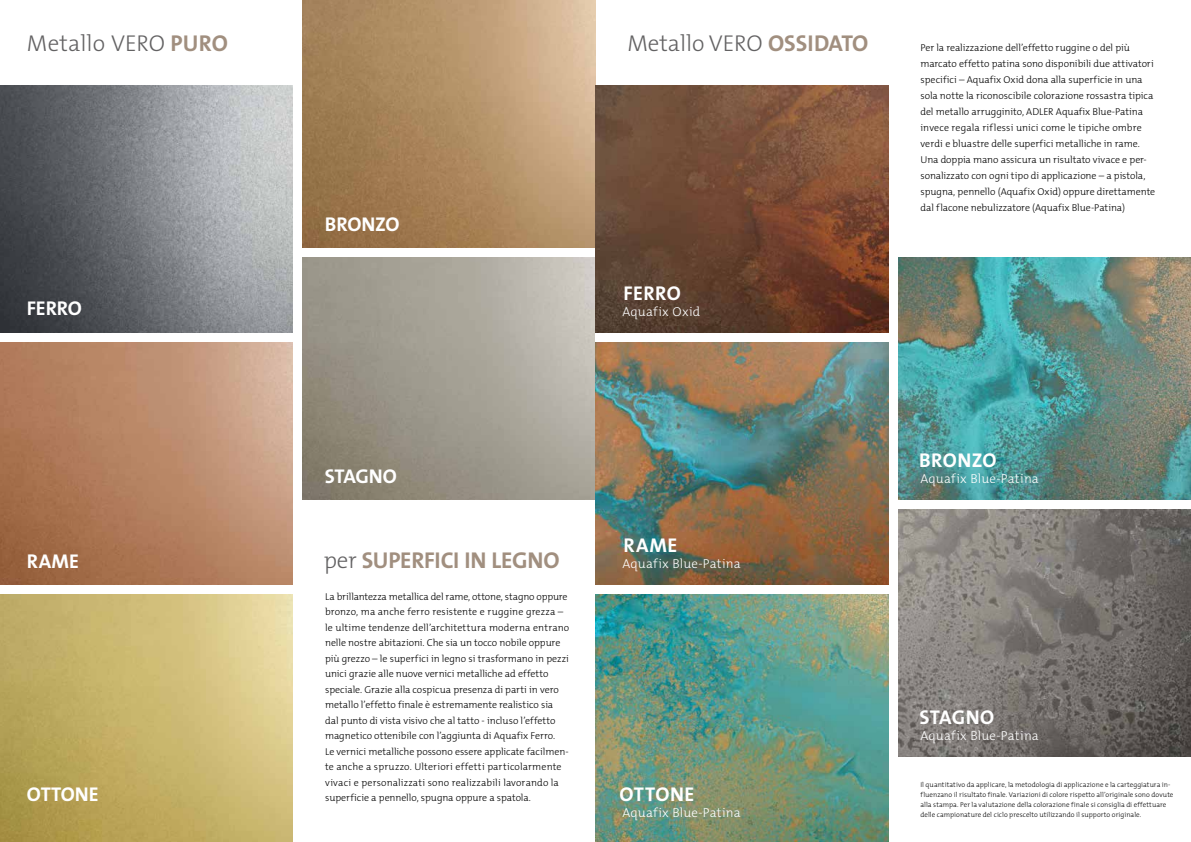
<style>
.page{position:relative;width:1191px;height:842px;background:#fff}
.page>*{position:absolute;margin:0;border:0;box-sizing:border-box;transform-origin:0 0}
.t1{font:300 23px "The Mix B3";color:#636263}
.t2{font:700 23px "The Mix B7";letter-spacing:-.01em;color:#a18f7f}
.t3{font:700 22px "The Mix B7";letter-spacing:.025em;color:#fff}
.t4{font:700 20px "The Mix B7";letter-spacing:.005em;color:#fff}
.t5{font:300 17px "The Mix B3";letter-spacing:.005em;color:#fff}
.t6{font:300 13px "The Mix B3";letter-spacing:.015em;color:#fff}
.t7{font:300 10px/15.5px "The Mix B3";letter-spacing:-.005em;color:#000}
.t8{font:300 7px/10px "The Mix B3";letter-spacing:.005em;color:#000}
.s1{font-family:"The Mix B7";font-weight:700;color:#a18f7f}
.s2{font-family:"The Mix B3";font-weight:300;color:#636263}
</style>
<div class="page">
<img style="left:0;top:85px;width:293px;height:248px">
<img style="left:302px;top:0;width:293px;height:248px">
<svg style="left:302px;top:257px;width:293px;height:243px;background:#a39e92"></svg>
<svg style="left:0;top:342px;width:293px;height:243px;background:#b78667"></svg>
<svg style="left:0;top:594px;width:293px;height:248px;background:#c8b56f"></svg>
<img style="left:595px;top:342px;width:293px;height:243px">
<svg style="left:595px;top:85px;width:293px;height:248px;background:#704834"></svg>
<img style="left:898px;top:509px;width:293px;height:248px">
<img style="left:595px;top:594px;width:293px;height:248px">
<img style="left:898px;top:257px;width:293px;height:243px">
<h1 class="t1" style="left:27px;top:32px;width:202px">Metallo VERO <span class="s1">PURO</span></h1>
<h1 class="t1" style="left:627px;top:32px;width:242px">Metallo VERO <span class="s1">OSSIDATO</span></h1>
<p class="t7" style="left:920px;top:40px;width:236px;line-height:16px">Per la realizzazione dell’effetto ruggine o del più marcato effetto patina sono disponibili due attivatori specifici – Aquafix Oxid dona alla superficie in una sola notte la riconoscibile colorazione rossastra tipica del metallo arrugginito, ADLER Aquafix Blue-Patina invece regala riflessi unici come le tipiche ombre verdi e bluastre delle superfici metalliche in rame.<br>Una doppia mano assicura un risultato vivace e per&shy;sonalizzato con ogni tipo di applicazione – a pistola, spugna, pennello (Aquafix Oxid) oppure direttamente dal flacone nebulizzatore (Aquafix Blue-Patina)</p>
<h3 class="t4" style="left:325px;top:213px;width:76px">BRONZO</h3>
<h3 class="t4" style="left:27px;top:298px;width:56px">FERRO</h3>
<h3 class="t4" style="left:623px;top:283px;width:59px">FERRO</h3>
<h3 class="t6" style="left:622px;top:305px;width:79px">Aquafix Oxid</h3>
<h3 class="t4" style="left:325px;top:466px;width:73px">STAGNO</h3>
<h2 class="t3" style="left:920px;top:444px;width:115px">SANDEICHE</h2>
<h3 class="t5" style="left:920px;top:468px;width:111px">34492 001112</h3>
<h3 class="t4" style="left:919px;top:450px;width:79px">BRONZO</h3>
<h3 class="t6" style="left:920px;top:472px;width:120px">Aquafix Blue-Patina</h3>
<h3 class="t4" style="left:27px;top:551px;width:53px">RAME</h3>
<h1 class="t2" style="left:324px;top:548px;width:237px"><span class="s2">per</span> SUPERFICI IN LEGNO</h1>
<h3 class="t4" style="left:623px;top:535px;width:55px">RAME</h3>
<h3 class="t6" style="left:622px;top:557px;width:120px">Aquafix Blue-Patina</h3>
<h3 class="t4" style="left:27px;top:784px;width:73px">OTTONE</h3>
<p class="t7" style="left:325px;top:589px;width:246px">La brillantezza metallica del rame, ottone, stagno oppure bronzo, ma anche ferro resistente e ruggine grezza – le ultime tendenze dell’architettura moderna entrano nelle nostre abitazioni. Che sia un tocco nobile oppure più grezzo – le superfici in legno si trasformano in pezzi unici grazie alle nuove vernici metalliche ad effetto speciale. Grazie alla cospicua presenza di parti in vero metallo l’effetto finale è estremamente realistico sia<br>dal punto di vista visivo che al tatto - incluso l’effetto magnetico ottenibile con l’aggiunta di Aquafix Ferro.<br>Le vernici metalliche possono essere applicate facilmen&shy;te anche a spruzzo. Ulteriori effetti particolarmente vivaci e personalizzati sono realizzabili lavorando la superficie a pennello, spugna oppure a spatola.</p>
<h3 class="t4" style="left:619px;top:784px;width:76px">OTTONE</h3>
<h3 class="t6" style="left:622px;top:806px;width:120px">Aquafix Blue-Patina</h3>
<h3 class="t4" style="left:919px;top:707px;width:76px">STAGNO</h3>
<h3 class="t6" style="left:920px;top:729px;width:120px">Aquafix Blue-Patina</h3>
<p class="t8" style="left:920px;top:780px;width:254px">Il quantitativo da applicare, la metodologia di applicazione e la carteggiatura in&shy;fluenzano il risultato finale. Variazioni di colore rispetto all’originale sono dovute alla stampa. Per la valutazione della colorazione finale si consiglia di effettuare delle campionature del ciclo prescelto utilizzando il supporto originale.</p>
</div>
